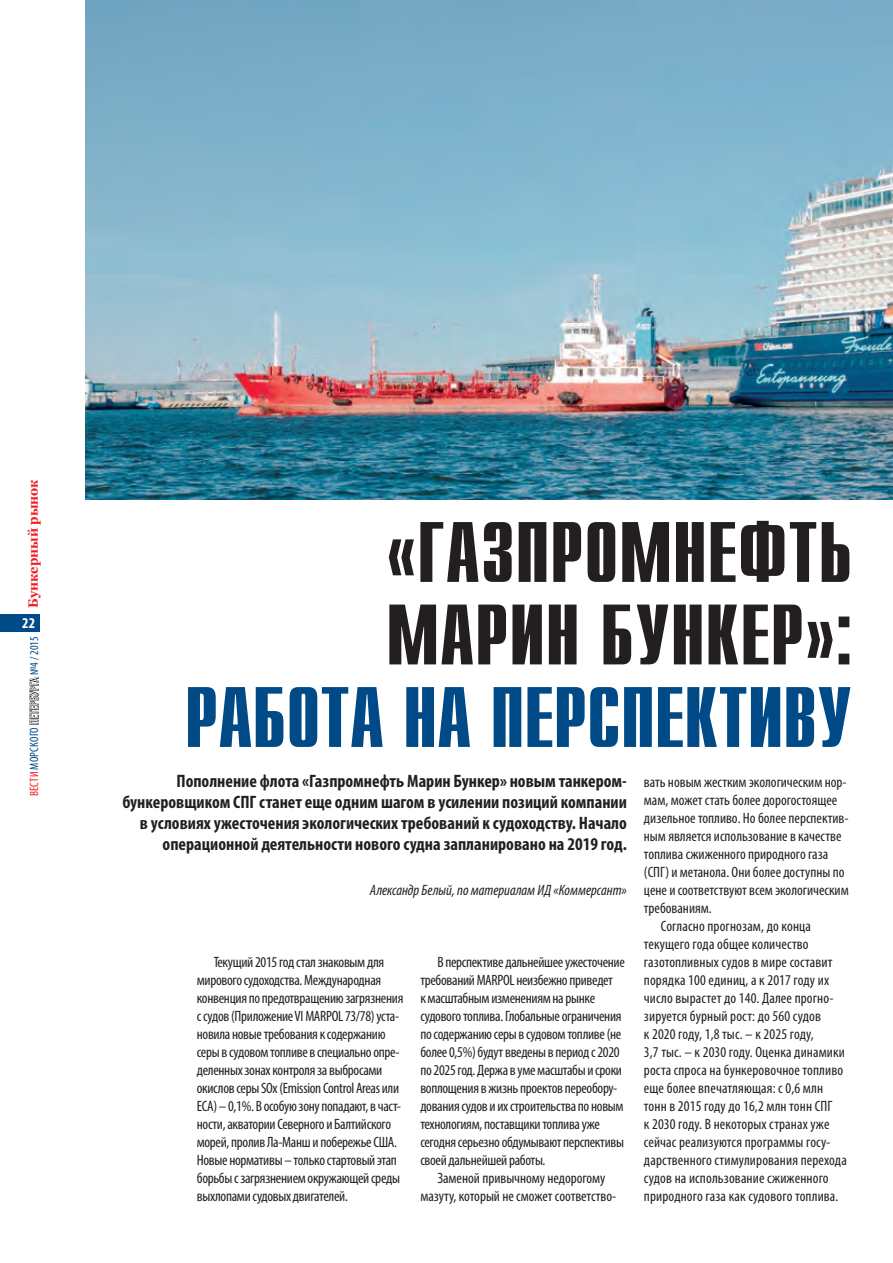
<style>
.page{position:relative;width:893px;height:1263px;background:#fff}
.page>*{position:absolute;margin:0;border:0;box-sizing:border-box;transform-origin:0 0}
.Заголовок_1{font:700 85.5px/82.5px "Compact C";color:#231f20;text-align:right}
._01_intro{font:700 condensed 18px/21px "Myriad Pro";color:#231f20;text-align:right}
._01_basetxt{font:condensed 15px/18px "Myriad Pro";letter-spacing:-.015em;color:#231f20}
._01_basetxt-2{font:condensed 15px/18px "Myriad Pro";letter-spacing:.01em;color:#231f20}
._01_author{font:italic condensed 15px "Myriad Pro";color:#231f20}
.t1{font:700 condensed 15px "Myriad Pro";color:#fff}
.t2{font:700 13.5px "Georgia";color:#ee1d23;scale:.95 1}
.t3{font:condensed 12px "Myriad Pro";letter-spacing:.02em;color:#004b87}
.s1{color:#ee1d23}
.s2{color:#fff}
.s3{color:#004b87}
</style>
<div class="page">
<div style="left:0;top:614px;width:40px;height:17px;background:#004b87"></div>
<svg style="left:29px;top:676px;width:10px;height:49px"></svg>
<img style="left:85px;top:0;width:808px;height:499px">
<p class="t2" style="left:24px;top:607px;width:136px;rotate:-90deg">Бункерный рынок</p>
<p class="t1" style="left:22px;top:614px;width:14px">22</p>
<p class="t3" style="left:27px;top:796px;width:161px;rotate:-90deg"><span class="s1">ВЕСТИ</span> МОРСКОГО <span class="s2">ПЕТЕРБУРГА</span> №4 / 2015</p>
<p class="Заголовок_1" style="left:184px;top:514px;width:669px">«ГАЗПРОМНЕФТЬ<br>МАРИН БУНКЕР»:<br><span class="s3">РАБОТА НА ПЕРСПЕКТИВУ</span></p>
<p class="_01_intro" style="left:122px;top:770px;width:506px">Пополнение флота «Газпромнефть Марин Бункер» новым танкером&shy;бункеровщиком СПГ станет еще одним шагом в усилении позиций компании в условиях ужесточения экологических требований к судоходству. Начало операционной деятельности нового судна запланировано на 2019 год.</p>
<p class="_01_author" style="left:370px;top:881px;width:258px">Александр Белый, по материалам ИД «Коммерсант»</p>
<p class="_01_basetxt" style="left:644px;top:773px;width:206px">вать новым жестким экологическим нор&shy;мам, может стать более дорогостоящее дизельное топливо. Но более перспектив&shy;ным является использование в качестве топлива сжиженного природного газа (СПГ) и метанола. Они более доступны по цене и соответствуют всем экологическим требованиям.</p>
<p class="_01_basetxt-2" style="left:644px;top:917px;width:204px;text-indent:17px">Согласно прогнозам, до конца текущего года общее количество газотопливных судов в мире составит порядка 100 единиц, а к 2017 году их число вырастет до 140. Далее прогно&shy;зируется бурный рост: до 560 судов<br>к 2020 году, 1,8 тыс. – к 2025 году,<br>3,7 тыс. – к 2030 году. Оценка динамики роста спроса на бункеровочное топливо еще более впечатляющая: с 0,6 млн тонн в 2015 году до 16,2 млн тонн СПГ<br>к 2030 году. В некоторых странах уже сейчас реализуются программы госу&shy;дарственного стимулирования перехода судов на использование сжиженного природного газа как судового топлива.</p>
<p class="_01_basetxt" style="left:420px;top:953px;width:206px;text-indent:17px">В перспективе дальнейшее ужесточение требований MARPOL неизбежно приведет<br>к масштабным изменениям на рынке судового топлива. Глобальные ограничения по содержанию серы в судовом топливе (не более 0,5%) будут введены в период с 2020 по 2025 год. Держа в уме масштабы и сроки воплощения в жизнь проектов переобору&shy;дования судов и их строительства по новым технологиям, поставщики топлива уже сегодня серьезно обдумывают перспективы своей дальнейшей работы.</p>
<p class="_01_basetxt" style="left:420px;top:1169px;width:198px;text-align:center">Заменой привычному недорогому мазуту, который не сможет соответство-</p>
<p class="_01_basetxt" style="left:197px;top:953px;width:208px;text-indent:17px">Текущий 2015 год стал знаковым для мирового судоходства. Международная конвенция по предотвращению загрязнения с судов (ПриложениеVI MARPOL73/78) уста&shy;новила новые требования ксодержанию серы всудовом топливе в специально опре&shy;деленных зонах контроля за выбросами окислов серы SOx (Emission Control Areas или ECA)– 0,1%. В особую зону попадают, вчаст&shy;ности, акватории Северного и Балтийского морей, пролив Ла-Манш и побережье США.<br>Новые нормативы– только стартовый этап борьбы с загрязнением окружающей среды выхлопами судовых двигателей.</p>
</div>
